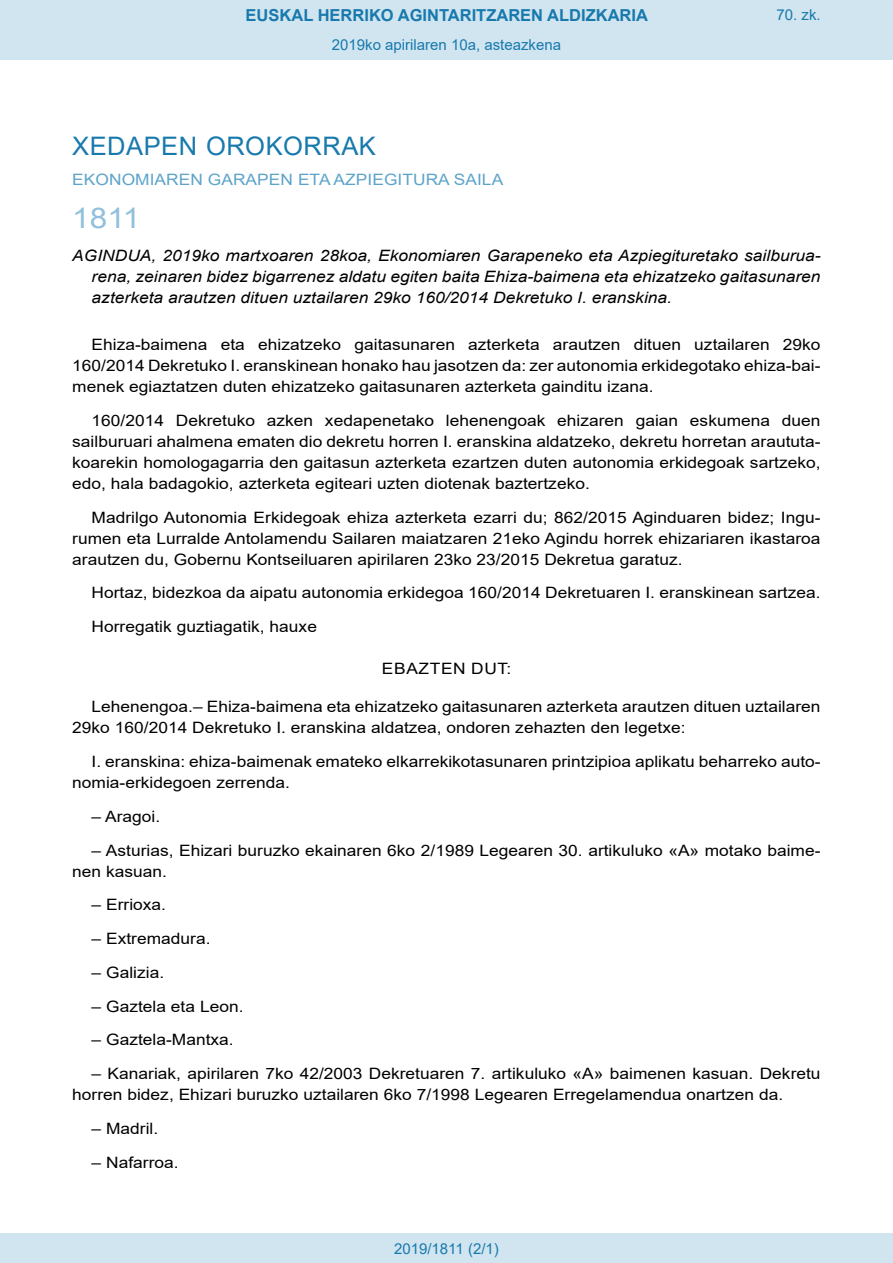
<style>
.page{position:relative;width:893px;height:1263px;background:#fff}
.page>*{position:absolute;margin:0;border:0;box-sizing:border-box;transform-origin:0 0}
.BOPVOrden{font:28.5px "Arial";color:#90c0db;scale:1.11 1}
.BOPVSeccion{font:25.5px "Arial";letter-spacing:.02em;color:#1879ad}
.t1{font:700 16.5px "Arial";color:#1879ad}
.BOPVDetalle{font:15.6px/21px "Arial";color:#000;scale:1.11 1}
.BOPVTitulo{font:italic 15.6px/21px "Arial";color:#000;text-align:justify;scale:1.11 1}
.BOPVOrganismo{font:15.6px "Arial";letter-spacing:.005em;color:#5ea4ca;scale:1.11 1}
.BOPVClave{font:15.6px "Arial";letter-spacing:.035em;color:#000;scale:1.11 1}
.Paginacion_Centro{font:15px "Arial";color:#1879ad}
</style>
<div class="page">
<div style="left:0;top:0;width:893px;height:60px;background:#d0e5f0"></div>
<div style="left:0;top:1233px;width:893px;height:30px;background:#d0e5f0"></div>
<p class="t1" style="left:246px;top:3px;width:404px">EUSKAL HERRIKO AGINTARITZAREN ALDIZKARIA</p>
<p class="Paginacion_Centro" style="left:332px;top:35px;width:231px">2019ko apirilaren 10a, asteazkena</p>
<p class="Paginacion_Centro" style="left:776px;top:5px;width:46px">70. zk.</p>
<p class="BOPVSeccion" style="left:72px;top:128px;width:305px">XEDAPEN OROKORRAK</p>
<p class="BOPVOrganismo" style="left:72px;top:169px;width:390px">EKONOMIAREN GARAPEN ETA AZPIEGITURA SAILA</p>
<p class="BOPVOrden" style="left:72px;top:198px;width:63px">1811</p>
<p class="BOPVTitulo" style="left:92px;top:246px;width:658px;text-indent:-19px">AGINDUA, 2019ko martxoaren 28koa, Ekonomiaren Garapeneko eta Azpiegituretako sailburua&shy;rena, zeinaren bidez bigarrenez aldatu egiten baita Ehiza-baimena eta ehizatzeko gaitasunaren azterketa arautzen dituen uztailaren 29ko 160/2014 Dekretuko I. eranskina.</p>
<p class="BOPVDetalle" style="left:72px;top:334px;width:676px;text-align:justify;text-indent:19px">Ehiza-baimena eta ehizatzeko gaitasunaren azterketa arautzen dituen uztailaren 29ko 160/2014 Dekretuko I. eranskinean honako hau jasotzen da: zer autonomia erkidegotako ehiza-bai&shy;menek egiaztatzen duten ehizatzeko gaitasunaren azterketa gainditu izana.</p>
<p class="BOPVDetalle" style="left:72px;top:410px;width:676px;text-align:justify;text-indent:19px">160/2014 Dekretuko azken xedapenetako lehenengoak ehizaren gaian eskumena duen sailburuari ahalmena ematen dio dekretu horren I. eranskina aldatzeko, dekretu horretan araututa&shy;koarekin homologagarria den gaitasun azterketa ezartzen duten autonomia erkidegoak sartzeko, edo, hala badagokio, azterketa egiteari uzten diotenak baztertzeko.</p>
<p class="BOPVDetalle" style="left:72px;top:506px;width:676px;text-align:justify;text-indent:19px">Madrilgo Autonomia Erkidegoak ehiza azterketa ezarri du; 862/2015 Aginduaren bidez; Ingu&shy;rumen eta Lurralde Antolamendu Sailaren maiatzaren 21eko Agindu horrek ehizariaren ikastaroa arautzen du, Gobernu Kontseiluaren apirilaren 23ko 23/2015 Dekretua garatuz.</p>
<p class="BOPVDetalle" style="left:92px;top:582px;width:658px">Hortaz, bidezkoa da aipatu autonomia erkidegoa 160/2014 Dekretuaren I. eranskinean sartzea.</p>
<p class="BOPVDetalle" style="left:92px;top:616px;width:204px">Horregatik guztiagatik, hauxe</p>
<p class="BOPVClave" style="left:382px;top:658px;width:118px">EBAZTEN DUT:</p>
<p class="BOPVDetalle" style="left:72px;top:696px;width:676px;text-indent:19px">Lehenengoa.– Ehiza-baimena eta ehizatzeko gaitasunaren azterketa arautzen dituen uztailaren<br>29ko 160/2014 Dekretuko I. eranskina aldatzea, ondoren zehazten den legetxe:</p>
<p class="BOPVDetalle" style="left:72px;top:751px;width:676px;text-indent:19px">I. eranskina: ehiza-baimenak emateko elkarrekikotasunaren printzipioa aplikatu beharreko auto&shy;nomia-erkidegoen zerrenda.</p>
<p class="BOPVDetalle" style="left:92px;top:806px;width:63px">– Aragoi.</p>
<p class="BOPVDetalle" style="left:72px;top:839px;width:676px;text-indent:19px">– Asturias, Ehizari buruzko ekainaren 6ko 2/1989 Legearen 30. artikuluko «A» motako baime&shy;nen kasuan.</p>
<p class="BOPVDetalle" style="left:92px;top:894px;width:69px">– Errioxa.</p>
<p class="BOPVDetalle" style="left:92px;top:928px;width:109px">– Extremadura.</p>
<p class="BOPVDetalle" style="left:92px;top:962px;width:67px">– Galizia.</p>
<p class="BOPVDetalle" style="left:92px;top:995px;width:138px">– Gaztela eta Leon.</p>
<p class="BOPVDetalle" style="left:92px;top:1029px;width:130px">– Gaztela-Mantxa.</p>
<p class="BOPVDetalle" style="left:72px;top:1063px;width:676px;text-indent:19px">– Kanariak, apirilaren 7ko 42/2003 Dekretuaren 7. artikuluko «A» baimenen kasuan. Dekretu horren bidez, Ehizari buruzko uztailaren 6ko 7/1998 Legearen Erregelamendua onartzen da.</p>
<p class="BOPVDetalle" style="left:92px;top:1118px;width:62px">– Madril.</p>
<p class="BOPVDetalle" style="left:92px;top:1151px;width:80px">– Nafarroa.</p>
<p class="Paginacion_Centro" style="left:394px;top:1238px;width:106px">2019/1811 (2/1)</p>
</div>
